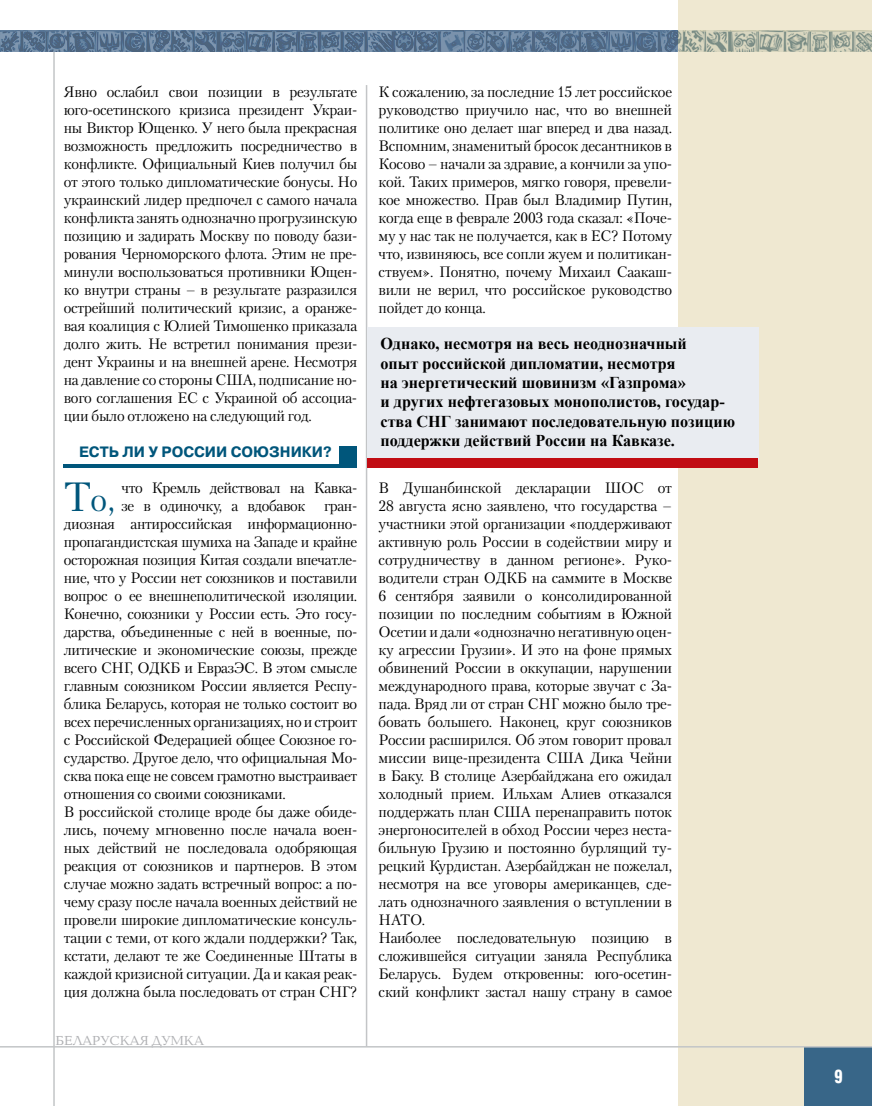
<style>
.page{position:relative;width:872px;height:1106px;background:#fff}
.page>*{position:absolute;margin:0;border:0;box-sizing:border-box;transform-origin:0 0}
.t1{font:32.55px "Petersburg C";color:#00567b}
.t2{font:700 18px "AG Letterica Cond L";color:#fff;scale:.9 1}
.t3{font:700 16.5px/19.4px "Times New Roman";color:#000}
.t4{font:15px/18px "Petersburg C";letter-spacing:-.015em;color:#000}
.t5{font:700 15px "Pragmatica C";color:#00567b}
.t6{font:13.5px "Baltica C";color:#aeafb2}
.s1{font-size:40.65px}
</style>
<div class="page">
<div style="left:678px;top:0;width:194px;height:1106px;background:#efe8d1"></div>
<hr style="left:53px;top:52px;width:2px;height:1054px;background:#c3c5c7">
<hr style="left:366px;top:85px;width:1px;height:961px;background:#c3c5c7">
<div style="left:804px;top:1047px;width:68px;height:59px;background:#386688"></div>
<svg style="left:0;top:31px;width:872px;height:21px;background:#6e8497"></svg>
<hr style="left:0;top:1046px;width:872px;height:1px;background:#c3c5c7">
<div style="left:367px;top:327px;width:392px;height:133px;background:#e9ecf1"></div>
<div style="left:367px;top:458px;width:391px;height:10px;background:#c10c13"></div>
<div style="left:339px;top:446px;width:18px;height:20px;background:#00567b"></div>
<hr style="left:63px;top:464px;width:294px;height:3px;background:#00567b">
<p class="t4" style="left:64px;top:82px;width:295px;text-align:justify">Явно ослабил свои позиции в результате юго-осетинского кризиса президент Украи&shy;ны Виктор Ющенко. У него была прекрасная возможность предложить посредничество в конфликте. Официальный Киев получил бы от этого только дипломатические бонусы. Но украинский лидер предпочел с самого начала конфликта занять однозначно прогрузинскую позицию и задирать Москву по поводу бази&shy;рования Черноморского флота. Этим не пре&shy;минули воспользоваться противники Ющен&shy;ко внутри страны – в результате разразился острейший политический кризис, а оранже&shy;вая коалиция с Юлией Тимошенко приказала долго жить. Не встретил понимания прези&shy;дент Украины и на внешней арене. Несмотря на давление со стороны США, подписание но&shy;вого соглашения ЕС с Украиной об ассоциа&shy;ции было отложено на следующий год.</p>
<p class="t5" style="left:79px;top:443px;width:254px">ЕСТЬ ЛИ У РОССИИ СОЮЗНИ КИ?</p>
<h1 class="t1" style="left:64px;top:480px;width:53px"><span class="s1">Т</span>о,</h1>
<p class="t4" style="left:121px;top:478px;width:237px">что Кремль действовал на Кавка&shy;зе в одиночку, а вдобавок</p>
<p class="t4" style="left:64px;top:496px;width:295px;text-indent:260px">гран&shy;диозная антироссийская информационно&shy;пропагандистская шумиха на Западе и крайне осторожная позиция Китая создали впечатле&shy;ние, что у России нет союзников и поставили вопрос о ее внешнеполитической изоляции.<br>Конечно, союзники у России есть. Это госу&shy;дарства, объединенные с ней в военные, по&shy;литические и экономические союзы, прежде всего СНГ, ОДКБ и ЕвразЭС. В этом смысле главным союзником России является Респу&shy;блика Беларусь, которая не только состоит во всех перечисленных организациях, но и строит с Российской Федерацией общее Союзное го&shy;сударство. Другое дело, что официальная Мо&shy;сква пока еще не совсем грамотно выстраивает отношения со своими союзниками.<br>В российской столице вроде бы даже обиде&shy;лись, почему мгновенно после начала воен&shy;ных действий не последовала одобряющая реакция от союзников и партнеров. В этом случае можно задать встречный вопрос: а по&shy;чему сразу после начала военных действий не провели широкие дипломатические консуль&shy;тации с теми, от кого ждали поддержки? Так, кстати, делают те же Соединенные Штаты в каждой кризисной ситуации. Да и какая реак&shy;ция должна была последовать от стран СНГ?</p>
<p class="t6" style="left:56px;top:1033px;width:150px">БЕЛАРУСКАЯ ДУМКА</p>
<p class="t4" style="left:378px;top:82px;width:295px;text-align:justify">К сожалению, за последние 15 лет российское руководство приучило нас, что во внешней политике оно делает шаг вперед и два назад.<br>Вспомним, знаменитый бросок десантников в Косово – начали за здравие, а кончили за упо&shy;кой. Таких примеров, мягко говоря, превели&shy;кое множество. Прав был Владимир Путин, когда еще в феврале 2003 года сказал: «Поче&shy;му у нас так не получается, как в ЕС? Потому что, извиняюсь, все сопли жуем и политикан&shy;ствуем». Понятно, почему Михаил Саакаш&shy;вили не верил, что российское руководство пойдет до конца.</p>
<p class="t3" style="left:380px;top:334px;width:356px">Однако, несмотря на весь неоднозначный<br>опыт российской дипломатии, несмотря<br>на энергетический шовинизм «Газпрома»<br>и других нефтегазовых монополистов, государ&shy;ства СНГ занимают последовательную позицию поддержки действий России на Кавказе.</p>
<p class="t4" style="left:378px;top:478px;width:295px">В Душанбинской декларации ШОС от 28 августа ясно заявлено, что государства – участники этой организации «поддерживают активную роль России в содействии миру и сотрудничеству в данном регионе». Руко&shy;водители стран ОДКБ на саммите в Москве 6 сентября заявили о консолидированной позиции по последним событиям в Южной Осетии и дали «однозначно негативную оцен&shy;ку агрессии Грузии». И это на фоне прямых обвинений России в оккупации, нарушении международного права, которые звучат с За&shy;пада. Вряд ли от стран СНГ можно было тре&shy;бовать большего. Наконец, круг союзников России расширился. Об этом говорит провал миссии вице-президента США Дика Чейни в Баку. В столице Азербайджана его ожидал холодный прием. Ильхам Алиев отказался поддержать план США перенаправить поток энергоносителей в обход России через неста&shy;бильную Грузию и постоянно бурлящий ту&shy;рецкий Курдистан. Азербайджан не пожелал, несмотря на все уговоры американцев, сде&shy;лать однозначного заявления о вступлении в НАТО.<br>Наиболее последовательную позицию в сложившейся ситуации заняла Республика Беларусь. Будем откровенны: юго-осетин&shy;ский конфликт застал нашу страну в самое</p>
<p class="t2" style="left:834px;top:1065px;width:11px">9</p>
</div>
